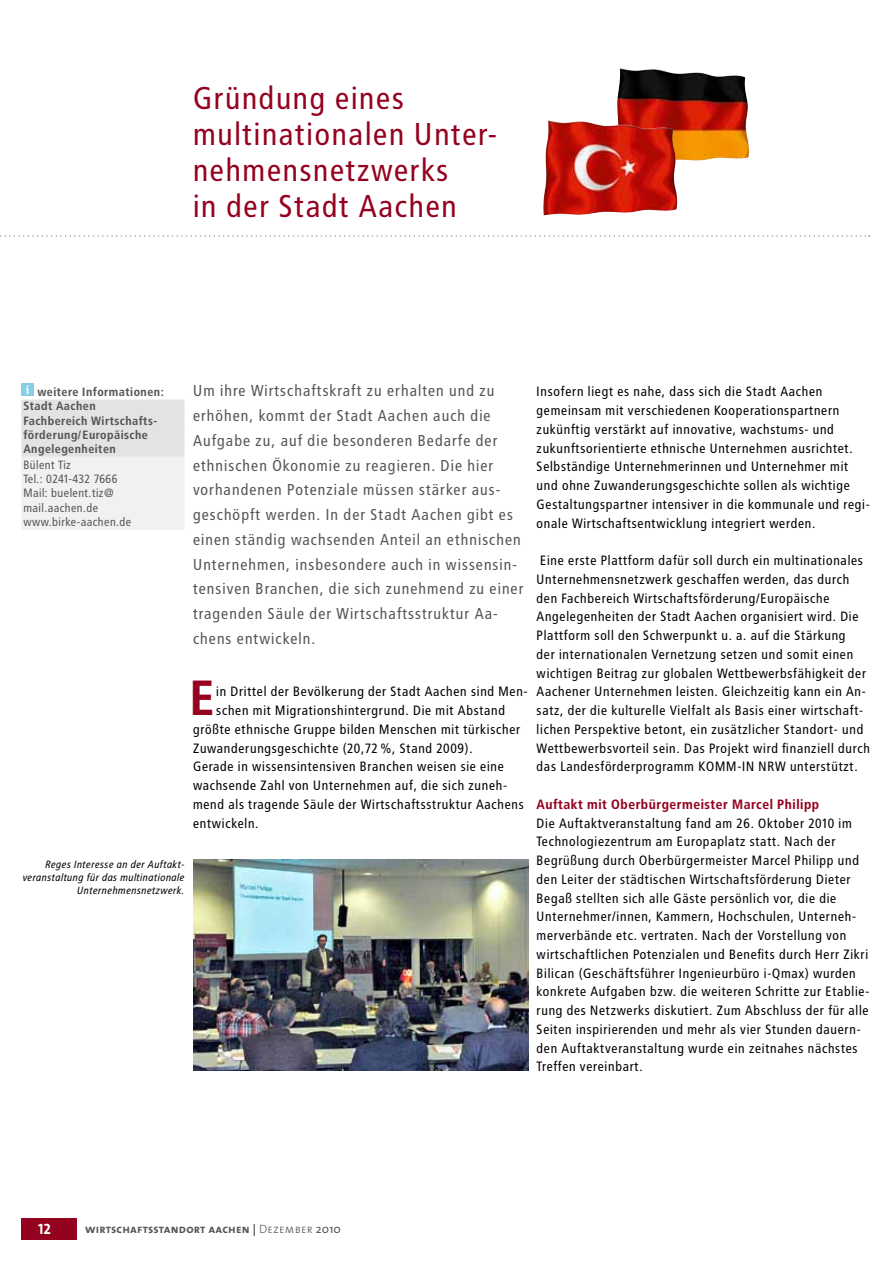
<style>
.page{position:relative;width:893px;height:1263px;background:#fff}
.page>*{position:absolute;margin:0;border:0;box-sizing:border-box;transform-origin:0 0}
.t1{font:700 49.35px "Transit";color:#94021f}
.t2{font:31.5px/36px "Transit";letter-spacing:.02em;color:#94021f}
.t3{font:15.75px/24.8px "Transit";letter-spacing:.03em;color:#565655}
.t4{font:15px "The Mix Bold Caps";color:#fff}
.t5{font:13.5px/18.8px "Transit";letter-spacing:.02em;color:#000}
.t6{font:700 13.5px "Transit";letter-spacing:.02em;color:#94021f}
.t7{font:700 12px/14.2px "Transit";letter-spacing:.02em;color:#565655}
.t8{font:12px/14.2px "Transit";color:#565655}
.t9{font:12px "The Mix Bold Caps";letter-spacing:.015em;color:#565655}
.t10{font:italic 10.5px/12.8px "Transit";letter-spacing:.01em;color:#000;text-align:right}
.s1{font-family:"The Mix Light Caps"}
.s2{font-family:"The Mix"}
</style>
<div class="page">
<div style="left:21px;top:1218px;width:56px;height:21px;background:#94021f"></div>
<svg style="left:0;top:235px;width:870px;height:2px"></svg>
<img style="left:193px;top:859px;width:335px;height:211px">
<img style="left:617px;top:71px;width:132px;height:90px">
<img style="left:543px;top:123px;width:134px;height:92px">
<div style="left:21px;top:400px;width:164px;height:16px;background:#e3e3e3"></div>
<div style="left:21px;top:414px;width:164px;height:16px;background:#e3e3e3"></div>
<div style="left:21px;top:428px;width:164px;height:17px;background:#e3e3e3"></div>
<div style="left:21px;top:442px;width:164px;height:17px;background:#e3e3e3"></div>
<div style="left:21px;top:457px;width:164px;height:16px;background:#f1f1f1"></div>
<div style="left:21px;top:471px;width:164px;height:16px;background:#f1f1f1"></div>
<div style="left:21px;top:485px;width:164px;height:17px;background:#f1f1f1"></div>
<div style="left:21px;top:499px;width:164px;height:17px;background:#f1f1f1"></div>
<div style="left:21px;top:514px;width:164px;height:16px;background:#f1f1f1"></div>
<div style="left:21px;top:383px;width:13px;height:13px;background:#87cfe6"></div>
<h2 class="t2" style="left:193px;top:80px;width:307px">Gründung eines multinationalen Unter&shy;nehmensnetzwerks<br>in der Stadt Aachen</h2>
<p class="t7" style="left:23px;top:385px;width:142px"><sup>i</sup> weitere Informationen:<br>Stadt Aachen<br>Fachbereich Wirtschafts&shy;förderung/Europäische<br>Angelegenheiten</p>
<p class="t8" style="left:23px;top:458px;width:110px">Bülent Tiz<br>Tel.: 0241-432 7666<br>Mail: buelent.tiz@ mail.aachen.de www.birke-aachen.de</p>
<p class="t3" style="left:193px;top:379px;width:332px">Um ihre Wirtschaftskraft zu erhalten und zu erhöhen, kommt der Stadt Aachen auch die Aufgabe zu, auf die besonderen Bedarfe der ethnischen Ökonomie zu reagieren. Die hier vorhandenen Potenziale müssen stärker aus&shy;geschöpft werden. In der Stadt Aachen gibt es einen ständig wachsenden Anteil an ethnischen Unternehmen, insbesondere auch in wissensin&shy;tensiven Branchen, die sich zunehmend zu einer tragenden Säule der Wirtschaftsstruktur Aa&shy;chens entwickeln.</p>
<h1 class="t1" style="left:190px;top:668px;width:27px">E</h1>
<p class="t5" style="left:216px;top:682px;width:313px">in Drittel der Bevölkerung der Stadt Aachen sind Men-</p>
<p class="t5" style="left:216px;top:701px;width:291px">schen mit Migrationshintergrund. Die mit Abstand</p>
<p class="t5" style="left:193px;top:720px;width:329px">größte ethnische Gruppe bilden Menschen mit türkischer</p>
<p class="t5" style="left:193px;top:739px;width:282px">Zuwanderungsgeschichte (20,72 %, Stand 2009).</p>
<p class="t5" style="left:193px;top:757px;width:313px">Gerade in wissensintensiven Branchen weisen sie eine</p>
<p class="t5" style="left:193px;top:776px;width:316px">wachsende Zahl von Unternehmen auf, die sich zuneh-</p>
<p class="t5" style="left:193px;top:795px;width:333px">mend als tragende Säule der Wirtschaftsstruktur Aachens</p>
<p class="t5" style="left:193px;top:814px;width:68px">entwickeln.</p>
<p class="t10" style="left:22px;top:858px;width:164px">Reges Interesse an der Auftakt&shy;veranstaltung für das multinationale<br>Unternehmensnetzwerk.</p>
<p class="t5" style="left:537px;top:382px;width:335px">Insofern liegt es nahe, dass sich die Stadt Aachen gemeinsam mit verschiedenen Kooperationspartnern zukünftig verstärkt auf innovative, wachstums- und zukunftsorientierte ethnische Unternehmen ausrichtet.<br>Selbständige Unternehmerinnen und Unternehmer mit und ohne Zuwanderungsgeschichte sollen als wichtige Gestaltungspartner intensiver in die kommunale und regi&shy;onale Wirtschaftsentwicklung integriert werden.</p>
<p class="t5" style="left:537px;top:551px;width:335px">Eine erste Plattform dafür soll durch ein multinationales Unternehmensnetzwerk geschaffen werden, das durch den Fachbereich Wirtschaftsförderung/Europäische Angelegenheiten der Stadt Aachen organisiert wird. Die Plattform soll den Schwerpunkt u. a. auf die Stärkung<br>der internationalen Vernetzung setzen und somit einen wichtigen Beitrag zur globalen Wettbewerbsfähigkeit der Aachener Unternehmen leisten. Gleichzeitig kann ein An&shy;satz, der die kulturelle Vielfalt als Basis einer wirtschaft&shy;lichen Perspektive betont, ein zusätzlicher Standort- und Wettbewerbsvorteil sein. Das Projekt wird finanziell durch das Landesförderprogramm KOMM-IN NRW unterstützt.</p>
<p class="t6" style="left:537px;top:796px;width:284px">Auftakt mit Oberbürgermeister Marcel Philipp</p>
<p class="t5" style="left:537px;top:814px;width:335px">Die Auftaktveranstaltung fand am 26. Oktober 2010 im Technologiezentrum am Europaplatz statt. Nach der Begrüßung durch Oberbürgermeister Marcel Philipp und den Leiter der städtischen Wirtschaftsförderung Dieter Begaß stellten sich alle Gäste persönlich vor, die die Unternehmer/innen, Kammern, Hochschulen, Unterneh&shy;merverbände etc. vertraten. Nach der Vorstellung von wirtschaftlichen Potenzialen und Benefits durch Herr Zikri Bilican (Geschäftsführer Ingenieurbüro i-Qmax) wurden konkrete Aufgaben bzw. die weiteren Schritte zur Etablie&shy;rung des Netzwerks diskutiert. Zum Abschluss der für alle Seiten inspirierenden und mehr als vier Stunden dauern&shy;den Auftaktveranstaltung wurde ein zeitnahes nächstes Treffen vereinbart.</p>
<p class="t4" style="left:38px;top:1217px;width:14px">12</p>
<p class="t9" style="left:85px;top:1219px;width:257px">wirtschaftsstandort aachen | <span class="s1">Dezember</span> <span class="s2">2010</span></p>
</div>
